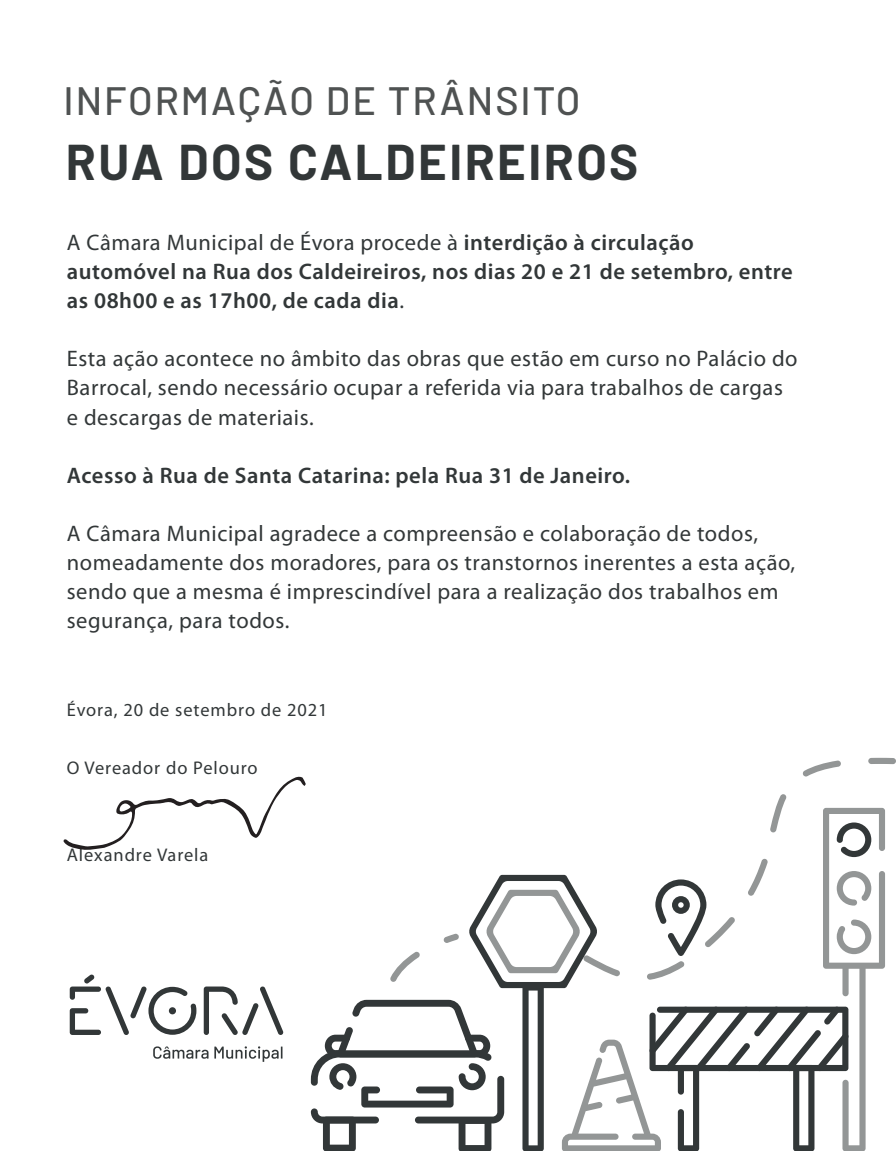
<style>
.page{position:relative;width:896px;height:1151px;background:#fff}
.page>*{position:absolute;margin:0;border:0;box-sizing:border-box;transform-origin:0 0}
.t1{font:700 49.05px "Barlow";letter-spacing:.05em;color:#323738}
.t2{font:500 39.6px "Barlow";letter-spacing:.05em;color:#4f5252}
.t3{font:22.5px/29px "Myriad Pro";letter-spacing:.025em;color:#323738}
.t4{font:600 22.5px/29px "Myriad Pro";letter-spacing:.025em;color:#323738}
.t5{font:18.45px "Myriad Pro";letter-spacing:.05em;color:#323738}
.s1{font-weight:400}
</style>
<div class="page">
<svg style="left:802px;top:757px;width:93px;height:211px"></svg>
<svg style="left:63px;top:776px;width:821px;height:374px"></svg>
<h2 class="t2" style="left:64px;top:72px;width:518px">INFORMAÇÃO DE TRÂNSITO</h2>
<h1 class="t1" style="left:66px;top:126px;width:574px">RUA DOS CALDEIREIROS</h1>
<p class="t4" style="left:67px;top:227px;width:727px"><span class="s1">A Câmara Municipal de Évora procede à</span> interdição à circulação automóvel na Rua dos Caldeireiros, nos dias 20 e 21 de setembro, entre as 08h00 e as 17h00, de cada dia<span class="s1">.</span></p>
<p class="t3" style="left:67px;top:344px;width:732px">Esta ação acontece no âmbito das obras que estão em curso no Palácio do<br>Barrocal, sendo necessário ocupar a referida via para trabalhos de cargas e descargas de materiais.</p>
<p class="t4" style="left:67px;top:460px;width:564px">Acesso à Rua de Santa Catarina: pela Rua 31 de Janeiro.</p>
<p class="t3" style="left:67px;top:518px;width:729px">A Câmara Municipal agradece a compreensão e colaboração de todos, nomeadamente dos moradores, para os transtornos inerentes a esta ação, sendo que a mesma é imprescindível para a realização dos trabalhos em segurança, para todos.</p>
<p class="t5" style="left:67px;top:698px;width:262px">Évora, 20 de setembro de 2021</p>
<p class="t5" style="left:67px;top:756px;width:192px">O Vereador do Pelouro</p>
<p class="t5" style="left:67px;top:843px;width:143px">Alexandre Varela</p>
</div>
